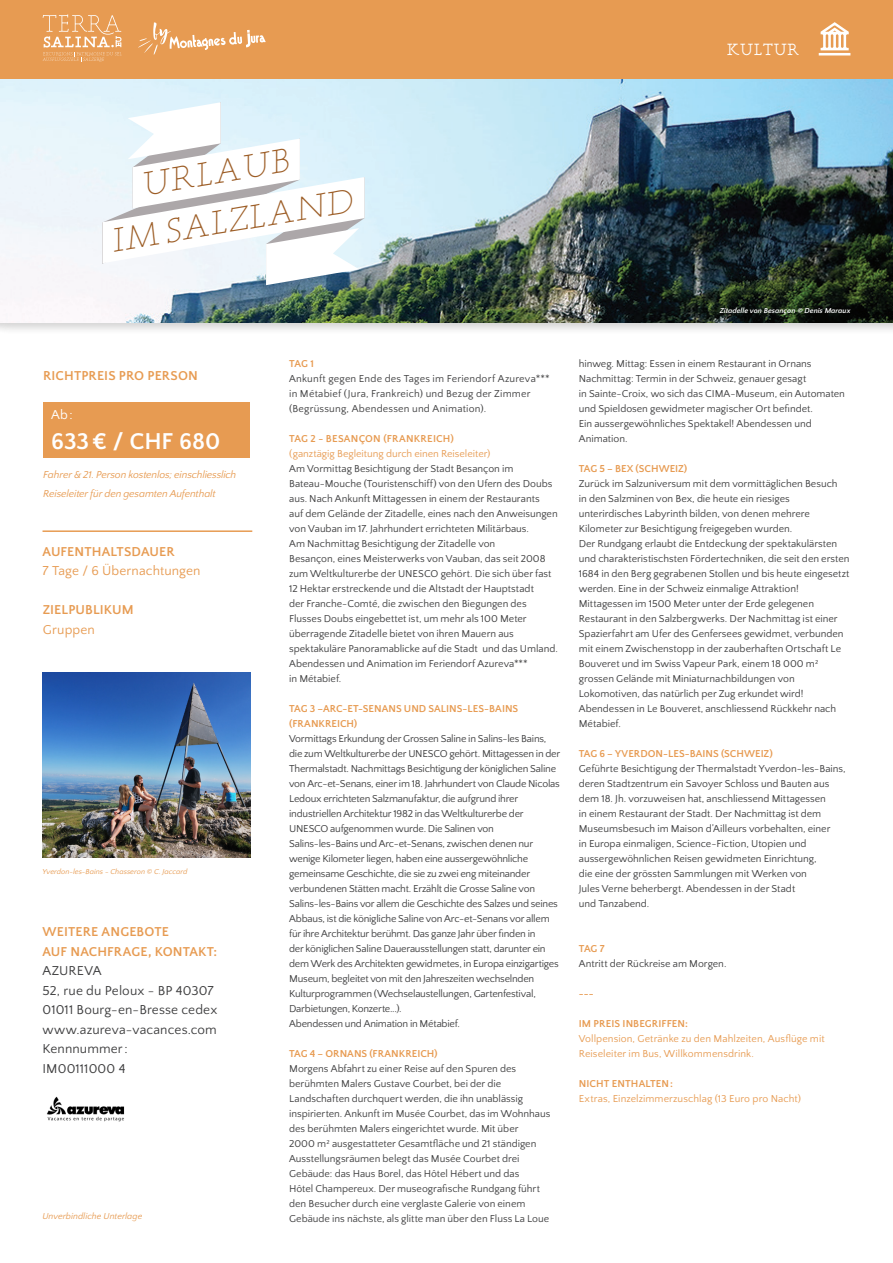
<style>
.page{position:relative;width:893px;height:1263px;background:#fff}
.page>*{position:absolute;margin:0;border:0;box-sizing:border-box;transform-origin:0 0}
.t1{font:italic 300 30.6px "Saljan";color:#9d5e27;scale:1.06 1}
.t2{font:700 24px "Quattrocento Sans";letter-spacing:-.005em;color:#fff}
.t3{font:15px "Saljan";color:#fff}
.t4{font:13.5px "Quattrocento Sans";letter-spacing:.01em;color:#3e3e3f}
.t5{font:700 13.5px/19.5px "Quattrocento Sans";letter-spacing:.01em;color:#e79b52}
.t6{font:13.5px "Quattrocento Sans";letter-spacing:.005em;color:#e79b52}
.t7{font:13.5px "Quattrocento Sans";color:#fff}
.t8{font:10.5px/15px "Quattrocento Sans";letter-spacing:-.005em;color:#3e3e3f}
.t9{font:10.5px/15px "Quattrocento Sans";letter-spacing:-.025em;color:#3e3e3f}
.t10{font:10.5px/15px "Quattrocento Sans";letter-spacing:.005em;color:#e79b52}
.t11{font:700 10.5px/15px "Quattrocento Sans";letter-spacing:.005em;color:#e79b52}
.t12{font:10.5px/15px "Quattrocento Sans";letter-spacing:.02em;color:#3e3e3f}
.t13{font:italic 10.5px/19.5px "Quattrocento Sans";letter-spacing:-.015em;color:#e79b52}
.t14{font:italic 9px "Quattrocento Sans";color:#e79b52}
.t15{font:italic 7.5px "Quattrocento Sans";color:#e79b52}
.t16{font:italic 700 7.5px "Quattrocento Sans";color:#fff}
.s1{font-weight:700}
</style>
<div class="page">
<div style="left:0;top:73px;width:893px;height:262px;background:#231f20;opacity:.2"></div>
<img style="left:0;top:78px;width:893px;height:245px">
<div style="left:0;top:0;width:893px;height:78px;background:#e79b52"></div>
<svg style="left:138px;top:22px;width:128px;height:33px"></svg>
<svg style="left:43px;top:14px;width:79px;height:48px"></svg>
<div style="left:43px;top:402px;width:207px;height:55px;background:#e79b52"></div>
<img style="left:47px;top:1096px;width:78px;height:26px">
<hr style="left:43px;top:530px;width:209px;height:2px;background:#e79b52">
<svg style="left:819px;top:22px;width:31px;height:33px"></svg>
<img style="left:43px;top:672px;width:208px;height:185px">
<svg style="left:102px;top:102px;width:263px;height:183px"></svg>
<p class="t3" style="left:727px;top:39px;width:74px">KULTUR</p>
<p class="t1" style="left:137px;top:165px;width:143px;rotate:-10deg">URLAUB</p>
<p class="t1" style="left:107px;top:222px;width:232px;rotate:-10deg">IM SALZLAND</p>
<p class="t5" style="left:43px;top:367px;width:156px">RICHTPREIS PRO PERSON</p>
<p class="t7" style="left:51px;top:408px;width:23px">Ab:</p>
<p class="t2" style="left:51px;top:428px;width:171px">633€ / CHF 680</p>
<p class="t13" style="left:43px;top:465px;width:195px">Fahrer &amp; 21. Person kostenlos; einschliesslich<br>Reiseleiter für den gesamten Aufenthalt</p>
<p class="t5" style="left:43px;top:542px;width:133px">AUFENTHALTSDAUER</p>
<p class="t6" style="left:43px;top:564px;width:160px">7 Tage / 6 Übernachtungen</p>
<p class="t5" style="left:43px;top:601px;width:93px">ZIELPUBLIKUM</p>
<p class="t6" style="left:43px;top:622px;width:54px">Gruppen</p>
<p class="t15" style="left:43px;top:868px;width:147px">Yverdon-les-Bains - Chasseron © C. Jaccard</p>
<p class="t5" style="left:43px;top:922px;width:176px">WEITERE ANGEBOTE<br>AUF NACHFRAGE, KONTAKT:</p>
<p class="t4" style="left:43px;top:964px;width:60px">AZUREVA</p>
<p class="t4" style="left:43px;top:983px;width:173px">52, rue du Peloux - BP 40307</p>
<p class="t4" style="left:43px;top:1003px;width:176px">01011 Bourg-en-Bresse cedex</p>
<p class="t4" style="left:43px;top:1022px;width:176px">www.azureva-vacances.com</p>
<p class="t4" style="left:43px;top:1042px;width:87px">Kennnummer:</p>
<p class="t4" style="left:43px;top:1061px;width:84px">IM00111000 4</p>
<p class="t14" style="left:43px;top:1211px;width:101px">Unverbindliche Unterlage</p>
<p class="t11" style="left:289px;top:357px;width:26px">TAG 1</p>
<p class="t12" style="left:289px;top:372px;width:262px">Ankunft gegen Ende des Tages im Feriendorf Azureva*** in Métabief (Jura, Frankreich) und Bezug der Zimmer (Begrüssung, Abendessen und Animation).</p>
<p class="t10" style="left:289px;top:432px;width:203px"><span class="s1">TAG 2 - BESANÇON (FRANKREICH) </span>(ganztägig Begleitung durch einen Reiseleiter)</p>
<p class="t8" style="left:289px;top:462px;width:270px">Am Vormittag Besichtigung der Stadt Besançon im Bateau-Mouche (Touristenschiff) von den Ufern des Doubs aus. Nach Ankunft Mittagessen in einem der Restaurants<br>auf dem Gelände der Zitadelle, eines nach den Anweisungen von Vauban im 17. Jahrhundert errichteten Militärbaus.<br>Am Nachmittag Besichtigung der Zitadelle von<br>Besançon, eines Meisterwerks von Vauban, das seit 2008 zum Weltkulturerbe der UNESCO gehört. Die sich über fast 12 Hektar erstreckende und die Altstadt der Hauptstadt<br>der Franche-Comté, die zwischen den Biegungen des Flusses Doubs eingebettet ist, um mehr als 100 Meter überragende Zitadelle bietet von ihren Mauern aus spektakuläre Panoramablicke auf die Stadt und das Umland.<br>Abendessen und Animation im Feriendorf Azureva***<br>in Métabief.</p>
<p class="t11" style="left:289px;top:702px;width:231px">TAG 3 –ARC-ET-SENANS UND SALINS-LES-BAINS (FRANKREICH)</p>
<p class="t9" style="left:289px;top:732px;width:273px">Vormittags Erkundung der Grossen Saline in Salins-les Bains, die zum Weltkulturerbe der UNESCO gehört. Mittagessen in der Thermalstadt. Nachmittags Besichtigung der königlichen Saline von Arc-et-Senans, einer im 18. Jahrhundert von Claude Nicolas Ledoux errichteten Salzmanufaktur, die aufgrund ihrer industriellen Architektur 1982 in das Weltkulturerbe der UNESCO aufgenommen wurde. Die Salinen von Salins-les-Bains und Arc-et-Senans, zwischen denen nur wenige Kilometer liegen, haben eine aussergewöhnliche gemeinsame Geschichte, die sie zu zwei eng miteinander verbundenen Stätten macht. Erzählt die Grosse Saline von Salins-les-Bains vor allem die Geschichte des Salzes und seines Abbaus, ist die königliche Saline von Arc-et-Senans vor allem für ihre Architektur berühmt. Das ganze Jahr über finden in<br>der königlichen Saline Dauerausstellungen statt, darunter ein dem Werk des Architekten gewidmetes, in Europa einzigartiges Museum, begleitet von mit den Jahreszeiten wechselnden Kulturprogrammen (Wechselaustellungen, Gartenfestival, Darbietungen, Konzerte...).</p>
<p class="t8" style="left:289px;top:1017px;width:172px">Abendessen und Animation in Métabief.</p>
<p class="t11" style="left:289px;top:1047px;width:150px">TAG 4 – ORNANS (FRANKREICH)</p>
<p class="t8" style="left:289px;top:1062px;width:263px">Morgens Abfahrt zu einer Reise auf den Spuren des berühmten Malers Gustave Courbet, bei der die Landschaften durchquert werden, die ihn unablässig inspirierten. Ankunft im Musée Courbet, das im Wohnhaus des berühmten Malers eingerichtet wurde. Mit über<br>2000 m² ausgestatteter Gesamtfläche und 21 ständigen Ausstellungsräumen belegt das Musée Courbet drei Gebäude: das Haus Borel, das Hôtel Hébert und das<br>Hôtel Champereux. Der museografische Rundgang führt den Besucher durch eine verglaste Galerie von einem Gebäude ins nächste, als glitte man über den Fluss La Loue</p>
<p class="t16" style="left:720px;top:307px;width:132px">Zitadelle von Besançon © Denis Maraux</p>
<p class="t8" style="left:579px;top:357px;width:234px">hinweg. Mittag: Essen in einem Restaurant in Ornans</p>
<p class="t8" style="left:579px;top:372px;width:268px">Nachmittag: Termin in der Schweiz, genauer gesagt<br>in Sainte-Croix, wo sich das CIMA-Museum, ein Automaten und Spieldosen gewidmeter magischer Ort befindet.<br>Ein aussergewöhnliches Spektakel! Abendessen und Animation.</p>
<p class="t11" style="left:579px;top:462px;width:110px">TAG 5 – BEX (SCHWEIZ)</p>
<p class="t8" style="left:579px;top:477px;width:272px">Zurück im Salzuniversum mit dem vormittäglichen Besuch<br>in den Salzminen von Bex, die heute ein riesiges unterirdisches Labyrinth bilden, von denen mehrere Kilometer zur Besichtigung freigegeben wurden.<br>Der Rundgang erlaubt die Entdeckung der spektakulärsten und charakteristischsten Fördertechniken, die seit den ersten 1684 in den Berg gegrabenen Stollen und bis heute eingesetzt werden. Eine in der Schweiz einmalige Attraktion!<br>Mittagessen im 1500 Meter unter der Erde gelegenen Restaurant in den Salzbergwerks. Der Nachmittag ist einer Spazierfahrt am Ufer des Genfersees gewidmet, verbunden mit einem Zwischenstopp in der zauberhaften Ortschaft Le Bouveret und im Swiss Vapeur Park, einem 18 000 m² grossen Gelände mit Miniaturnachbildungen von Lokomotiven, das natürlich per Zug erkundet wird!<br>Abendessen in Le Bouveret, anschliessend Rückkehr nach Métabief.</p>
<p class="t11" style="left:579px;top:747px;width:195px">TAG 6 – YVERDON-LES-BAINS (SCHWEIZ)</p>
<p class="t8" style="left:579px;top:762px;width:268px">Geführte Besichtigung der Thermalstadt Yverdon-les-Bains, deren Stadtzentrum ein Savoyer Schloss und Bauten aus dem 18. Jh. vorzuweisen hat, anschliessend Mittagessen<br>in einem Restaurant der Stadt. Der Nachmittag ist dem Museumsbesuch im Maison d’Ailleurs vorbehalten, einer<br>in Europa einmaligen, Science-Fiction, Utopien und aussergewöhnlichen Reisen gewidmeten Einrichtung,<br>die eine der grössten Sammlungen mit Werken von<br>Jules Verne beherbergt. Abendessen in der Stadt<br>und Tanzabend.</p>
<p class="t11" style="left:579px;top:942px;width:27px">TAG 7</p>
<p class="t8" style="left:579px;top:957px;width:149px">Antritt der Rückreise am Morgen.</p>
<p class="t11" style="left:579px;top:987px;width:17px">---</p>
<p class="t11" style="left:579px;top:1017px;width:111px">IM PREIS INBEGRIFFEN:</p>
<p class="t10" style="left:579px;top:1032px;width:247px">Vollpension, Getränke zu den Mahlzeiten, Ausflüge mit<br>Reiseleiter im Bus, Willkommensdrink.</p>
<p class="t11" style="left:579px;top:1077px;width:96px">NICHT ENTHALTEN:</p>
<p class="t10" style="left:579px;top:1092px;width:224px">Extras, Einzelzimmerzuschlag (13 Euro pro Nacht)</p>
</div>
